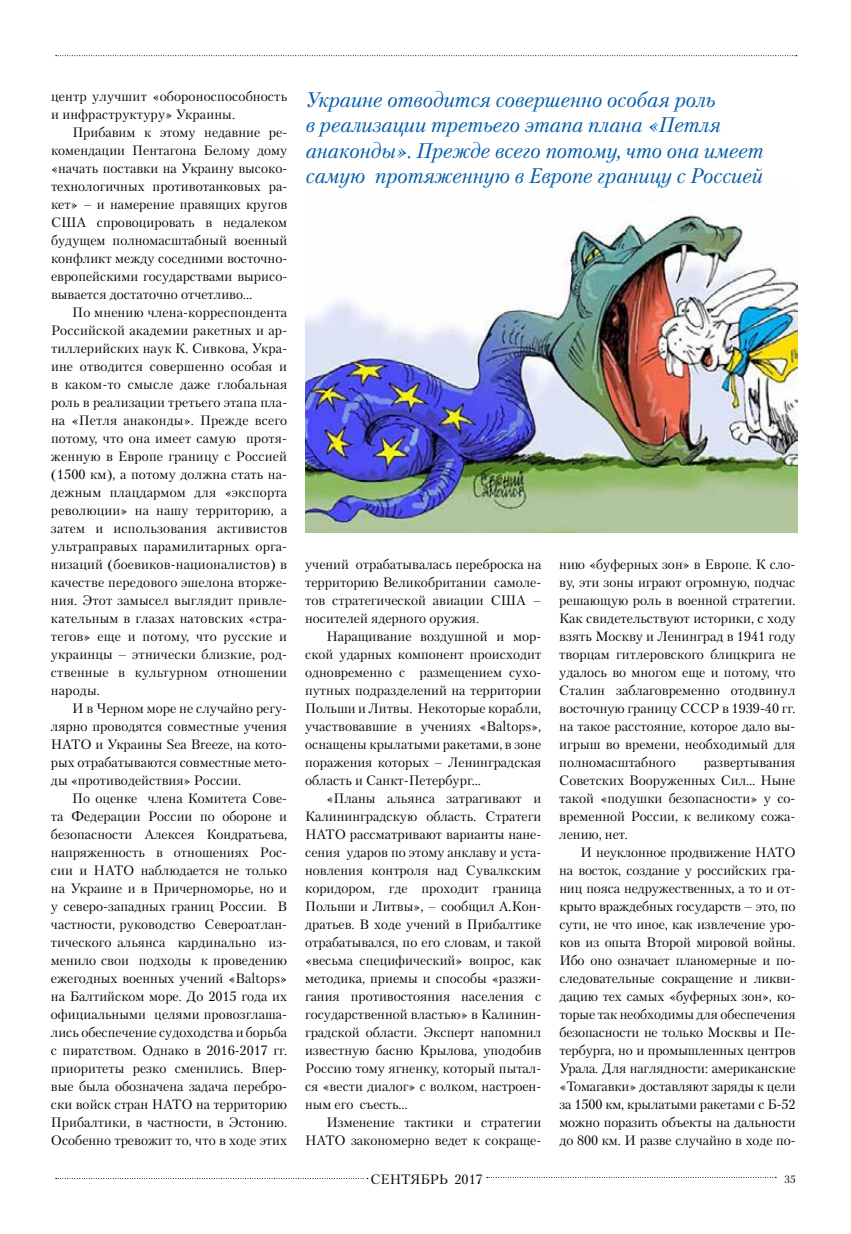
<style>
.page{position:relative;width:851px;height:1234px;background:#fff}
.page>*{position:absolute;margin:0;border:0;box-sizing:border-box;transform-origin:0 0}
.t1{font:italic 21px/25.5px "Petersburg C";color:#005baa}
.t2{font:13.5px/18px "Petersburg C";color:#000;text-align:justify}
.t3{font:10.5px "Petersburg C";color:#000}
</style>
<div class="page">
<svg style="left:56px;top:55px;width:740px;height:1px"></svg>
<img style="left:305px;top:215px;width:492px;height:317px">
<p class="t2" style="left:51px;top:87px;width:238px">центр улучшит «обороноспособность и инфраструктуру» Украины.</p>
<p class="t2" style="left:51px;top:123px;width:238px;text-indent:21px">Прибавим к этому недавние ре&shy;комендации Пентагона Белому дому «начать поставки на Украину высоко&shy;технологичных противотанковых ра&shy;кет» – и намерение правящих кругов США спровоцировать в недалеком будущем полномасштабный военный конфликт между соседними восточно&shy;европейскими государствами вырисо&shy;вывается достаточно отчетливо…</p>
<p class="t2" style="left:51px;top:303px;width:238px;text-indent:21px">По мнению члена-корреспондента Российской академии ракетных и ар&shy;тиллерийских наук К. Сивкова, Укра&shy;ине отводится совершенно особая и в каком-то смысле даже глобальная роль в реализации третьего этапа пла&shy;на «Петля анаконды». Прежде всего потому, что она имеет самую протя&shy;женную в Европе границу с Россией (1500 км), а потому должна стать на&shy;дежным плацдармом для «экспорта революции» на нашу территорию, а затем и использования активистов ультраправых парамилитарных орга&shy;низаций (боевиков-националистов) в качестве передового эшелона вторже&shy;ния. Этот замысел выглядит привле&shy;кательным в глазах натовских «стра&shy;тегов» еще и потому, что русские и украинцы – этнически близкие, род&shy;ственные в культурном отношении народы.</p>
<p class="t2" style="left:51px;top:699px;width:238px;text-indent:21px">И в Черном море не случайно регу&shy;лярно проводятся совместные учения НАТО и Украины Sea Breeze, на кото&shy;рых отрабатываются совместные мето&shy;ды «противодействия» России.</p>
<p class="t2" style="left:51px;top:789px;width:238px;text-indent:21px">По оценке члена Комитета Сове&shy;та Федерации России по обороне и безопасности Алексея Кондратьева, напряженность в отношениях Рос&shy;сии и НА</p>
<p class="t2" style="left:51px;top:861px;width:238px;text-align:left;text-indent:63px">ТО наблюдается не только на Украине и в Причерноморье, но и у северо-западных границ России. В частности, руководство Североатлан&shy;тического альянса кардинально из&shy;менило свои подходы к проведению ежегодных военных учений «Baltops» на Балтийском море.До 2015 года их официальными целями провозглаша&shy;лись обеспечение судоходства и борьба с пиратством.Однако в 2016-2017 гг. приоритеты резко сменились. Впер&shy;вые была обозначена задача перебро&shy;ски войск стран НАТО на территорию Прибалтики, в частности, в Эстонию.<br>Особенно тревожит то, что в ходе этих</p>
<h1 class="t1" style="left:306px;top:86px;width:459px">Украине отводится совершенно особая роль<br>в реализации третьего этапа плана «Петля анаконды». Прежде всего потому, что она имеет самую протяженную в Европе границу с Россией</h1>
<p class="t2" style="left:305px;top:555px;width:238px">учений отрабатывалась переброска на территорию Великобритании самоле&shy;тов стратегической авиации США – носителей ядерного оружия.</p>
<p class="t2" style="left:305px;top:627px;width:238px;text-indent:21px">Наращивание воздушной и мор&shy;ской ударных компонент происходит одновременно с размещением сухо&shy;путных подразделений на территории Польши и Литвы.Некоторые корабли, участвовавшие в учениях «Baltops», оснащены крылатыми ракетами, в зоне поражения которых – Ленинградская область и Санкт-Петербург…</p>
<p class="t2" style="left:305px;top:789px;width:238px;text-indent:21px">«Планы альянса затрагивают и Калининградскую область. Стратеги НАТО рассматривают варианты нане&shy;сения ударов по этому анклаву и уста&shy;новления контроля над Сувалкским коридором, где проходит граница Польши и Литвы», – сообщил А. Кон&shy;дратьев. В ходе учений в Прибалтике отрабатывался, по его словам, и такой «весьма специфический» вопрос, как методика, приемы и способы «разжи&shy;гания противостояния населения с государственной властью» в Калинин&shy;градской области. Эксперт напомнил известную басню Крылова, уподобив Россию тому ягненку, который пытал&shy;ся «вести диалог» с волком, настроен&shy;ным его съесть…</p>
<p class="t2" style="left:305px;top:1112px;width:238px;text-align:right">Изменение тактики и стратегии<br>НАТО закономерно ведет к сокраще-</p>
<p class="t2" style="left:370px;top:1169px;width:114px">СЕНТЯБРЬ 2017</p>
<p class="t2" style="left:559px;top:554px;width:238px;text-align:left">нию «буферных зон» в Европе. К сло&shy;ву, эти зоны играют огромную, подчас решающую роль в военной стратегии.<br>Как свидетельствуют историки, с ходу взять Москву и Ленинград в 1941 году творцам гитлеровского блицкрига не удалось во многом еще и потому, что Сталин заблаговременно отодвинул восточную границу СССР в 1939-40 гг. на такое расстояние, которое дало вы&shy;игрыш во времени, необходимый для полномасштабного</p>
<p class="t2" style="left:559px;top:752px;width:238px;text-indent:144px">развертывания Советских Вооруженных Сил… Ныне такой «подушки безопасности» у со&shy;временной России, к великому сожа&shy;лению, нет.</p>
<p class="t2" style="left:559px;top:842px;width:238px;text-align:left;text-indent:21px">И неуклонное продвижение НАТО на восток, создание у российских гра&shy;ниц пояса недружественных, а то и от&shy;крыто враждебных государств – это, по сути, не что иное, как извлечение уро&shy;ков из опыта Второй мировой войны.<br>Ибо оно означает планомерные и по&shy;следовательные сокращение и ликви&shy;дацию тех самых «буферных зон», ко&shy;торые так необходимы для обеспечения безопасности не только Москвы и Пе&shy;тербурга, но и промышленных центров Урала.Для наглядности: американские «Томагавки» доставляют заряды к цели за 1500 км, крылатыми ракетами с Б-52 можно поразить объекты на дальности до 800 км.И</p>
<p class="t2" style="left:639px;top:1130px;width:157px">разве случайно в ходе по-</p>
<p class="t3" style="left:784px;top:1172px;width:13px">35</p>
</div>
